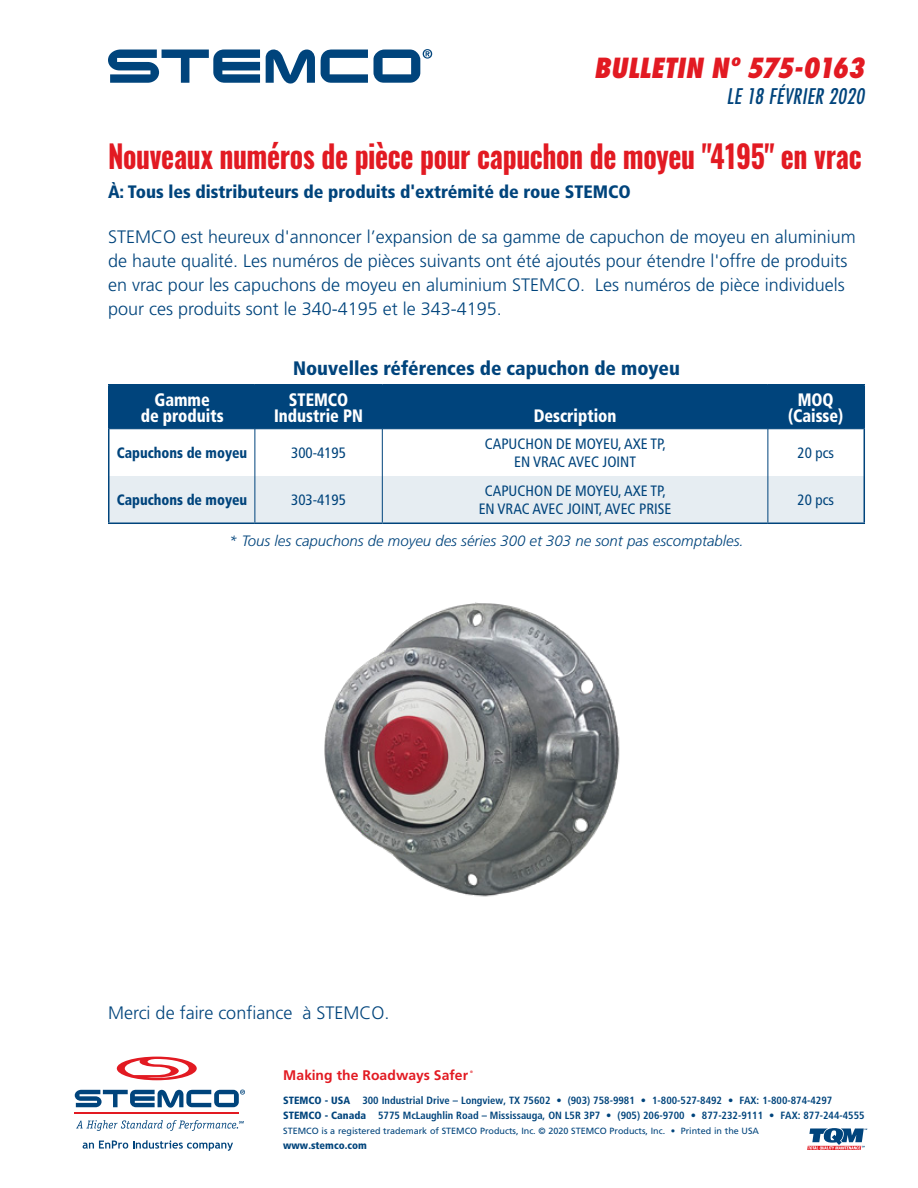
<style>
.page{position:relative;width:918px;height:1188px;background:#fff}
.page>*{position:absolute;margin:0;border:0;box-sizing:border-box;transform-origin:0 0}
.t1{font:700 31.5px "Oswald";letter-spacing:-.015em;color:#e21a22;scale:.88 1}
.t2{font:italic 800 condensed 27px "Futura Std";letter-spacing:-.015em;color:#e21a22}
.t3{font:italic condensed 21px "Futura Std";letter-spacing:.02em;color:#00447c}
.Data{font:900 condensed 19.5px "Frutiger LT Std";color:#00447c}
.Body_Text{font:300 18px/24px "Frutiger LT Std";color:#00447c}
.t4{font:900 condensed 18px "Frutiger LT Std";color:#00447c}
.Table_Body{font:900 condensed 18px/16.5px "Frutiger LT Std";color:#fff;text-align:center;scale:.9 1}
.Table_Body-2{font:condensed 15px/18px "Frutiger LT Std";color:#00447c;text-align:center}
.Table_Body-3{font:italic 300 15px "Frutiger LT Std";color:#00447c}
.Table_Body-4{font:900 condensed 15px "Frutiger LT Std";color:#00447c;scale:.92 1}
.t5{font:700 13.95px "Frutiger LT Std";letter-spacing:.005em;color:#e21a22}
.t6{font:700 condensed 10.5px/15px "Frutiger LT Std";color:#00447c}
.t7{font:900 condensed 10.5px "Frutiger LT Std";color:#00447c}
.t8{font:9px "Frutiger LT Std";color:#00447c}
.t9{font:700 3.45px "Frutiger LT Std";color:#e21a22}
.s1{font-weight:900}
</style>
<div class="page">
<svg style="left:108px;top:49px;width:324px;height:35px"></svg>
<svg style="left:807px;top:1128px;width:60px;height:22px"></svg>
<svg style="left:117px;top:1057px;width:80px;height:23px"></svg>
<hr style="left:75px;top:1112px;width:164px;height:2px;background:#e21a22">
<svg style="left:76px;top:1120px;width:168px;height:11px"></svg>
<svg style="left:75px;top:1090px;width:170px;height:18px"></svg>
<svg style="left:83px;top:1140px;width:150px;height:11px"></svg>
<div style="left:110px;top:386px;width:754px;height:43px;background:#00447c"></div>
<div style="left:110px;top:476px;width:754px;height:47px;background:#e6edf2"></div>
<hr style="left:110px;top:429px;width:145px;height:1px;background:#00447c">
<hr style="left:255px;top:429px;width:127px;height:1px;background:#00447c">
<hr style="left:382px;top:429px;width:386px;height:1px;background:#00447c">
<hr style="left:768px;top:429px;width:96px;height:1px;background:#00447c">
<hr style="left:255px;top:429px;width:1px;height:47px;background:#00447c">
<hr style="left:382px;top:429px;width:1px;height:47px;background:#00447c">
<hr style="left:768px;top:429px;width:1px;height:47px;background:#00447c">
<hr style="left:255px;top:476px;width:1px;height:47px;background:#00447c">
<hr style="left:382px;top:476px;width:1px;height:47px;background:#00447c">
<hr style="left:768px;top:476px;width:1px;height:47px;background:#00447c">
<hr style="left:108px;top:384px;width:147px;height:2px;background:#00447c">
<hr style="left:108px;top:385px;width:2px;height:44px;background:#00447c">
<hr style="left:255px;top:384px;width:127px;height:2px;background:#00447c">
<hr style="left:382px;top:384px;width:386px;height:2px;background:#00447c">
<hr style="left:768px;top:384px;width:97px;height:2px;background:#00447c">
<hr style="left:108px;top:429px;width:2px;height:47px;background:#00447c">
<hr style="left:108px;top:476px;width:2px;height:47px;background:#00447c">
<hr style="left:864px;top:385px;width:1px;height:44px;background:#00447c">
<hr style="left:864px;top:429px;width:1px;height:47px;background:#00447c">
<hr style="left:864px;top:476px;width:1px;height:47px;background:#00447c">
<hr style="left:108px;top:523px;width:147px;height:1px;background:#00447c">
<hr style="left:255px;top:523px;width:127px;height:1px;background:#00447c">
<hr style="left:382px;top:523px;width:386px;height:1px;background:#00447c">
<hr style="left:768px;top:523px;width:97px;height:1px;background:#00447c">
<img style="left:324px;top:602px;width:296px;height:295px">
<p class="t2" style="left:594px;top:51px;width:272px">BULLETIN Nº 575-0163</p>
<p class="t3" style="left:727px;top:84px;width:139px">LE 18 FÉVRIER 2020</p>
<p class="t1" style="left:108px;top:135px;width:858px">Nouveaux numéros de pièce pour capuchon de moyeu "4195" en vrac</p>
<p class="t4" style="left:108px;top:181px;width:524px">À: Tous les distributeurs de produits d'extrémité de roue STEMCO</p>
<p class="Body_Text" style="left:108px;top:225px;width:749px">STEMCO est heureux d'annoncer l’expansion de sa gamme de capuchon de moyeu en aluminium de haute qualité. Les numéros de pièces suivants ont été ajoutés pour étendre l'offre de produits en vrac pour les capuchons de moyeu en aluminium STEMCO. Les numéros de pièce individuels pour ces produits sont le 340-4195 et le 343-4195.</p>
<p class="Data" style="left:293px;top:357px;width:388px">Nouvelles références de capuchon de moyeu</p>
<p class="Table_Body" style="left:141px;top:391px;width:94px">Gamme<br>de produits</p>
<p class="Table_Body" style="left:274px;top:391px;width:100px">STEMCO<br>Industrie PN</p>
<p class="Table_Body" style="left:534px;top:407px;width:94px">Description</p>
<p class="Table_Body" style="left:788px;top:391px;width:63px">MOQ (Caisse)</p>
<p class="Table_Body-4" style="left:117px;top:444px;width:143px">Capuchons de moyeu</p>
<p class="Table_Body-2" style="left:291px;top:444px;width:56px">300-4195</p>
<p class="Table_Body-2" style="left:485px;top:435px;width:183px">CAPUCHON DE MOYEU, AXE TP,<br>EN VRAC AVEC JOINT</p>
<p class="Table_Body-2" style="left:797px;top:444px;width:38px">20 pcs</p>
<p class="Table_Body-4" style="left:117px;top:491px;width:143px">Capuchons de moyeu</p>
<p class="Table_Body-2" style="left:291px;top:491px;width:56px">303-4195</p>
<p class="Table_Body-2" style="left:479px;top:482px;width:194px">CAPUCHON DE MOYEU, AXE TP,<br>EN VRAC AVEC JOINT, AVEC PRISE</p>
<p class="Table_Body-2" style="left:797px;top:491px;width:38px">20 pcs</p>
<p class="Table_Body-3" style="left:229px;top:532px;width:516px">* Tous les capuchons de moyeu des séries 300 et 303 ne sont pas escomptables.</p>
<p class="Body_Text" style="left:108px;top:1001px;width:283px">Merci de faire confiance à STEMCO.</p>
<p class="t5" style="left:283px;top:1066px;width:186px">Making the Roadways Safer</p>
<p class="t9" style="left:470px;top:1069px;width:4px">®</p>
<p class="t6" style="left:283px;top:1093px;width:583px"><span class="s1">STEMCO - USA</span> 300 Industrial Drive – Longview, TX 75602 • (903) 758-9981 • 1-800-527-8492 • FAX: 1-800-874-4297<br><span class="s1">STEMCO - Canada</span> 5775 McLaughlin Road – Mississauga, ON L5R 3P7 • (905) 206-9700 • 877-232-9111 • FAX: 877-244-4555</p>
<p class="t8" style="left:283px;top:1125px;width:477px">STEMCO is a registered trademark of STEMCO Products, Inc. © 2020 STEMCO Products, Inc. • Printed in the USA</p>
<p class="t7" style="left:283px;top:1139px;width:85px">www.stemco.com</p>
</div>
